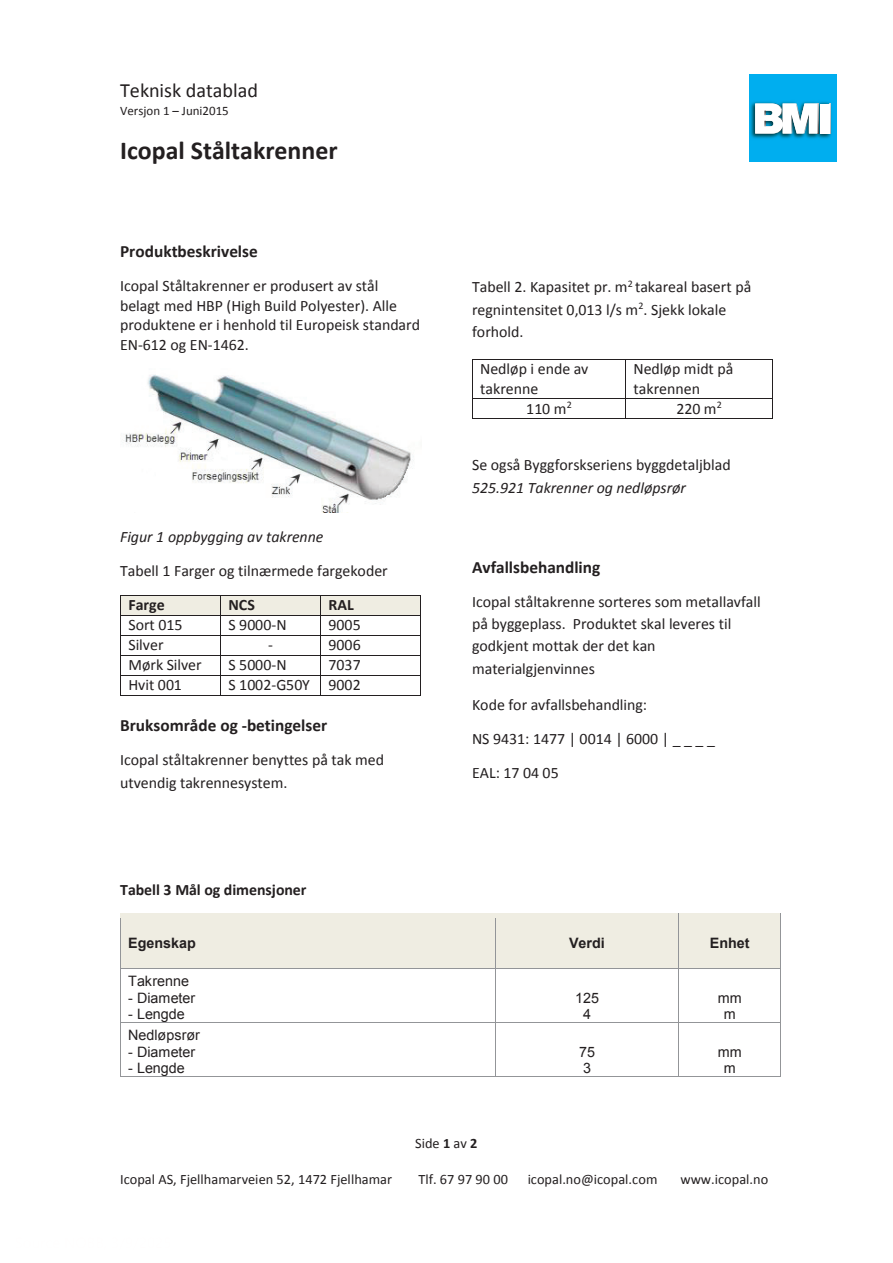
<style>
.page{position:relative;width:893px;height:1263px;background:#fff}
.page>*{position:absolute;margin:0;border:0;box-sizing:border-box;transform-origin:0 0}
.t1{font:700 25.95px "Calibri";color:#231f20}
.t2{font:20.25px "Calibri";color:#231f20}
.t3{font:700 17.25px "Calibri";color:#231f20}
.t4{font:15.9px/19.4px "Calibri";color:#231f20}
.t5{font:italic 15.9px "Calibri";letter-spacing:-.005em;color:#231f20}
.t6{font:700 15.9px "Calibri";color:#231f20}
.t7{font:14.4px "Calibri";color:#231f20}
.t8{font:14.4px/16.5px "Arial";color:#231f20;text-align:center}
.t9{font:700 14.4px "Arial";color:#231f20}
.t10{font:12.9px "Calibri";color:#231f20}
.s1{font-weight:700}
</style>
<div class="page">
<div style="left:121px;top:595px;width:99px;height:20px;background:#efede2"></div>
<div style="left:221px;top:595px;width:99px;height:20px;background:#efede2"></div>
<div style="left:321px;top:595px;width:99px;height:20px;background:#efede2"></div>
<hr style="left:121px;top:595px;width:99px;height:1px;background:#231f20">
<hr style="left:221px;top:595px;width:99px;height:1px;background:#231f20">
<hr style="left:321px;top:595px;width:99px;height:1px;background:#231f20">
<hr style="left:121px;top:615px;width:99px;height:1px;background:#231f20">
<hr style="left:221px;top:615px;width:99px;height:1px;background:#231f20">
<hr style="left:321px;top:615px;width:99px;height:1px;background:#231f20">
<hr style="left:121px;top:635px;width:99px;height:1px;background:#231f20">
<hr style="left:221px;top:635px;width:99px;height:1px;background:#231f20">
<hr style="left:321px;top:635px;width:99px;height:1px;background:#231f20">
<hr style="left:121px;top:655px;width:99px;height:1px;background:#231f20">
<hr style="left:221px;top:655px;width:99px;height:1px;background:#231f20">
<hr style="left:321px;top:655px;width:99px;height:1px;background:#231f20">
<hr style="left:121px;top:675px;width:99px;height:1px;background:#231f20">
<hr style="left:221px;top:675px;width:99px;height:1px;background:#231f20">
<hr style="left:321px;top:675px;width:99px;height:1px;background:#231f20">
<svg style="left:120px;top:595px;width:1px;height:101px"></svg>
<hr style="left:121px;top:695px;width:99px;height:1px;background:#231f20">
<svg style="left:220px;top:595px;width:1px;height:101px"></svg>
<hr style="left:221px;top:695px;width:99px;height:1px;background:#231f20">
<svg style="left:320px;top:595px;width:1px;height:101px"></svg>
<hr style="left:321px;top:695px;width:99px;height:1px;background:#231f20">
<svg style="left:420px;top:595px;width:1px;height:101px"></svg>
<hr style="left:473px;top:359px;width:152px;height:1px;background:#231f20">
<hr style="left:626px;top:359px;width:146px;height:1px;background:#231f20">
<hr style="left:472px;top:359px;width:1px;height:39px;background:#231f20">
<hr style="left:625px;top:359px;width:1px;height:39px;background:#231f20">
<hr style="left:772px;top:359px;width:1px;height:39px;background:#231f20">
<hr style="left:473px;top:398px;width:152px;height:1px;background:#231f20">
<hr style="left:626px;top:398px;width:146px;height:1px;background:#231f20">
<svg style="left:472px;top:398px;width:1px;height:21px"></svg>
<hr style="left:473px;top:418px;width:152px;height:1px;background:#231f20">
<svg style="left:625px;top:398px;width:1px;height:21px"></svg>
<hr style="left:626px;top:418px;width:146px;height:1px;background:#231f20">
<svg style="left:772px;top:398px;width:1px;height:21px"></svg>
<div style="left:121px;top:914px;width:374px;height:54px;background:#efede2"></div>
<div style="left:496px;top:914px;width:183px;height:54px;background:#efede2"></div>
<div style="left:679px;top:914px;width:102px;height:54px;background:#efede2"></div>
<hr style="left:120px;top:913px;width:375px;height:1px;background:#939598">
<hr style="left:120px;top:914px;width:375px;height:4px;background:#efede2">
<hr style="left:496px;top:913px;width:183px;height:1px;background:#939598">
<hr style="left:679px;top:913px;width:102px;height:1px;background:#939598">
<hr style="left:120px;top:918px;width:1px;height:50px;background:#939598">
<hr style="left:495px;top:918px;width:1px;height:50px;background:#939598">
<hr style="left:679px;top:918px;width:1px;height:50px;background:#939598">
<hr style="left:781px;top:918px;width:1px;height:50px;background:#939598">
<hr style="left:120px;top:968px;width:375px;height:1px;background:#939598">
<hr style="left:496px;top:968px;width:183px;height:1px;background:#939598">
<hr style="left:679px;top:968px;width:102px;height:1px;background:#939598">
<hr style="left:120px;top:973px;width:1px;height:49px;background:#939598">
<hr style="left:495px;top:973px;width:1px;height:49px;background:#939598">
<hr style="left:679px;top:973px;width:1px;height:49px;background:#939598">
<hr style="left:781px;top:973px;width:1px;height:49px;background:#939598">
<hr style="left:120px;top:1022px;width:375px;height:1px;background:#939598">
<hr style="left:496px;top:1022px;width:183px;height:1px;background:#939598">
<hr style="left:679px;top:1022px;width:102px;height:1px;background:#939598">
<hr style="left:120px;top:1027px;width:1px;height:50px;background:#939598">
<hr style="left:120px;top:1077px;width:375px;height:1px;background:#939598">
<hr style="left:495px;top:1027px;width:1px;height:50px;background:#939598">
<hr style="left:496px;top:1077px;width:183px;height:1px;background:#939598">
<hr style="left:679px;top:1027px;width:1px;height:50px;background:#939598">
<hr style="left:679px;top:1077px;width:102px;height:1px;background:#939598">
<hr style="left:781px;top:1027px;width:1px;height:50px;background:#939598">
<img style="left:125px;top:374px;width:289px;height:138px">
<div style="left:749px;top:75px;width:87px;height:87px;background:#00aeef"></div>
<img style="left:750px;top:101px;width:82px;height:38px">
<svg style="left:830px;top:104px;width:1px;height:30px"></svg>
<svg style="left:818px;top:104px;width:1px;height:30px"></svg>
<svg style="left:755px;top:104px;width:63px;height:30px;background:#d7e5e9"></svg>
<div style="left:820px;top:104px;width:10px;height:30px;background:#fff"></div>
<p class="t2" style="left:120px;top:76px;width:139px">Teknisk datablad</p>
<p class="t10" style="left:120px;top:101px;width:110px">Versjon 1 – Juni2015</p>
<h1 class="t1" style="left:120px;top:132px;width:219px">Icopal Ståltakrenner</h1>
<p class="t3" style="left:120px;top:239px;width:139px">Produktbeskrivelse</p>
<p class="t4" style="left:120px;top:276px;width:302px">Icopal Ståltakrenner er produsert av stål belagt med HBP (High Build Polyester). Alle produktene er i henhold til Europeisk standard EN-612 og EN-1462.</p>
<p class="t5" style="left:120px;top:526px;width:205px">Figur 1 oppbygging av takrenne</p>
<p class="t4" style="left:120px;top:561px;width:269px">Tabell 1 Farger og tilnærmede fargekoder</p>
<p class="t6" style="left:128px;top:594px;width:38px">Farge</p>
<p class="t6" style="left:228px;top:594px;width:28px">NCS</p>
<p class="t6" style="left:329px;top:594px;width:27px">RAL</p>
<p class="t4" style="left:128px;top:615px;width:56px">Sort 015</p>
<p class="t4" style="left:228px;top:615px;width:60px">S 9000-N</p>
<p class="t4" style="left:329px;top:615px;width:34px">9005</p>
<p class="t4" style="left:128px;top:635px;width:37px">Silver</p>
<p class="t4" style="left:268px;top:635px;width:6px">-</p>
<p class="t4" style="left:329px;top:635px;width:34px">9006</p>
<p class="t4" style="left:128px;top:655px;width:75px">Mørk Silver</p>
<p class="t4" style="left:228px;top:655px;width:60px">S 5000-N</p>
<p class="t4" style="left:329px;top:655px;width:34px">7037</p>
<p class="t4" style="left:128px;top:675px;width:55px">Hvit 001</p>
<p class="t4" style="left:228px;top:675px;width:134px">S 1002-G50Y 9002</p>
<p class="t3" style="left:120px;top:713px;width:209px">Bruksområde og -betingelser</p>
<p class="t4" style="left:120px;top:748px;width:266px;line-height:22.5px">Icopal ståltakrenner benyttes på tak med utvendig takrennesystem.</p>
<p class="t6" style="left:120px;top:878px;width:188px">Tabell 3 Mål og dimensjoner</p>
<p class="t4" style="left:472px;top:276px;width:281px;line-height:22.4px">Tabell 2. Kapasitet pr. m<sup>2</sup> takareal basert på regnintensitet 0,013 l/s m<sup>2</sup>. Sjekk lokale forhold.</p>
<p class="t4" style="left:480px;top:359px;width:110px">Nedløp i ende av takrenne</p>
<p class="t4" style="left:633px;top:359px;width:101px">Nedløp midt på takrennen</p>
<p class="t4" style="left:526px;top:398px;width:47px">110 m<sup>2</sup></p>
<p class="t4" style="left:676px;top:398px;width:47px">220 m<sup>2</sup></p>
<p class="t4" style="left:472px;top:455px;width:260px">Se også Byggforskseriens byggdetaljblad</p>
<p class="t5" style="left:472px;top:476px;width:216px">525.921 Takrenner og nedløpsrør</p>
<p class="t3" style="left:472px;top:555px;width:130px">Avfallsbehandling</p>
<p class="t4" style="left:472px;top:590px;width:290px;line-height:22.2px">Icopal ståltakrenne sorteres som metallavfall på byggeplass. Produktet skal leveres til godkjent mottak der det kan materialgjenvinnes</p>
<p class="t4" style="left:472px;top:688px;width:244px;line-height:33.8px">Kode for avfallsbehandling:<br>NS 9431: 1477 | 0014 | 6000 | _ _ _ _<br>EAL: 17 04 05</p>
<p class="t9" style="left:128px;top:933px;width:69px">Egenskap</p>
<p class="t9" style="left:569px;top:933px;width:37px">Verdi</p>
<p class="t9" style="left:710px;top:933px;width:41px">Enhet</p>
<p class="t8" style="left:128px;top:973px;width:62px">Takrenne</p>
<p class="t8" style="left:128px;top:989px;width:69px">- Diameter</p>
<p class="t8" style="left:128px;top:1006px;width:58px">- Lengde</p>
<p class="t8" style="left:575px;top:989px;width:25px">125<br>4</p>
<p class="t8" style="left:718px;top:989px;width:26px">mm m</p>
<p class="t8" style="left:128px;top:1027px;width:73px">Nedløpsrør</p>
<p class="t8" style="left:128px;top:1044px;width:69px">- Diameter</p>
<p class="t8" style="left:128px;top:1060px;width:58px">- Lengde</p>
<p class="t7" style="left:415px;top:1134px;width:64px">Side <span class="s1">1</span> av <span class="s1">2</span></p>
<p class="t8" style="left:579px;top:1044px;width:17px;text-align:left">75<br>3</p>
<p class="t8" style="left:718px;top:1044px;width:26px">mm m</p>
<p class="t7" style="left:120px;top:1169px;width:273px">Icopal AS, Fjellhamarveien 52, 1472 Fjellhamar</p>
<p class="t7" style="left:419px;top:1169px;width:91px">Tlf. 67 97 90 00</p>
<p class="t7" style="left:528px;top:1169px;width:131px">icopal.no@icopal.com</p>
<p class="t7" style="left:680px;top:1169px;width:89px">www.icopal.no</p>
</div>
